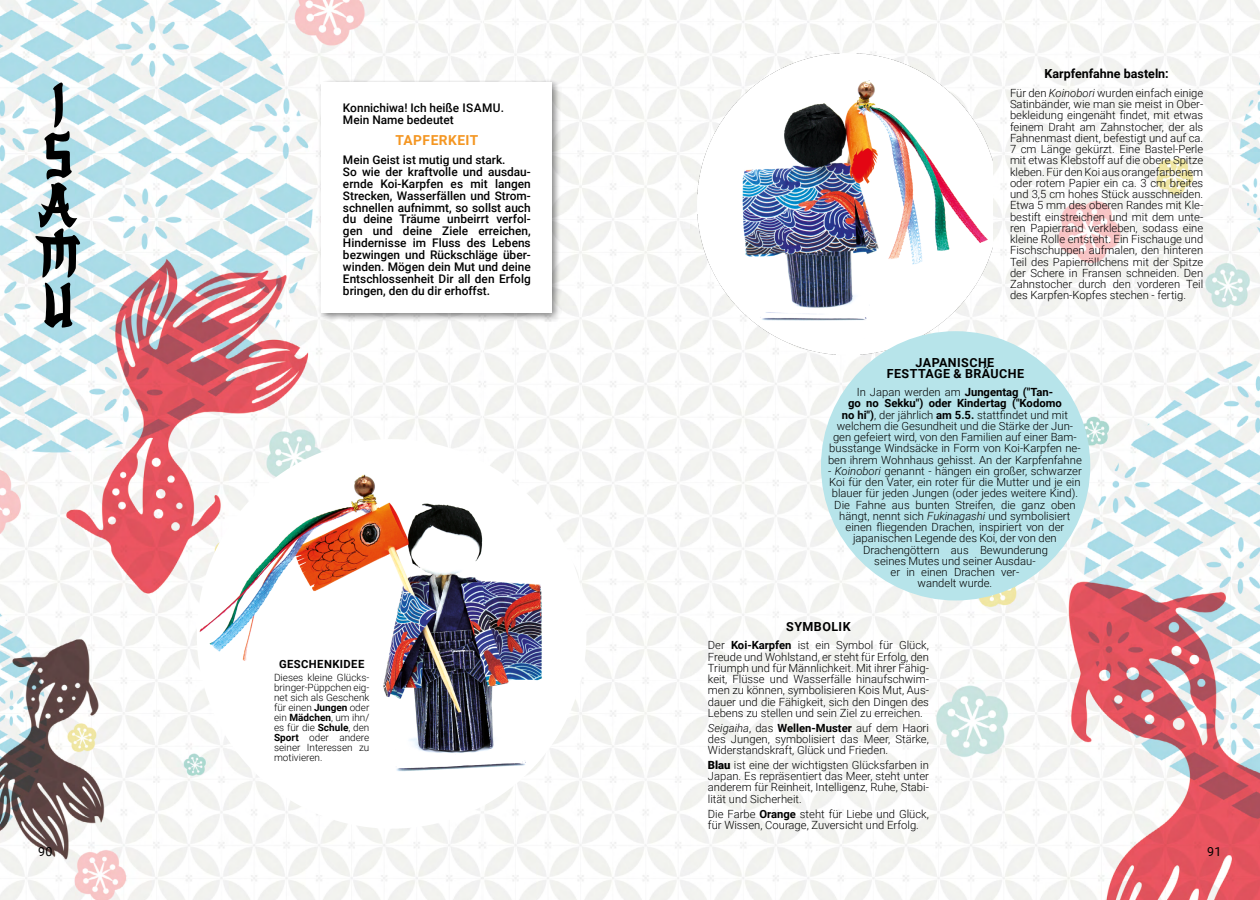
<style>
.page{position:relative;width:1260px;height:900px;background:#fff}
.page>*{position:absolute;margin:0;border:0;box-sizing:border-box;transform-origin:0 0}
.t1{font:700 13.75px "Roboto";letter-spacing:.035em;color:#f49622}
.t2{font:700 12.5px/11.2px "Roboto";letter-spacing:.035em;color:#000;text-align:center}
.t3{font:700 12.5px "Roboto";color:#000}
.t4{font:12.5px "Roboto";color:#000}
.t5{font:500 11.88px/11.9px "Roboto";color:#000}
.t6{font:300 11.25px/11.2px "Roboto";color:#000;text-align:justify}
.t7{font:700 11.25px "Roboto";letter-spacing:.035em;color:#000}
.t8{font:300 10px/10px "Roboto";color:#000;text-align:justify}
.s1{font-weight:700}
.s2{font-style:italic}
.s3{font-weight:900}
</style>
<div class="page">
<img style="left:0;top:0;width:1260px;height:900px">
<div style="left:317px;top:78px;width:245px;height:244px;background:#000;opacity:.5"></div>
<div style="left:322px;top:82px;width:230px;height:231px;background:#fff"></div>
<img style="left:291px;top:439px;width:100px;height:28px">
<img style="left:698px;top:53px;width:294px;height:301px">
<div style="left:821px;top:331px;width:269px;height:269px;background:#b7e4ea;border-radius:50%"></div>
<svg style="left:35px;top:82px;width:45px;height:246px"></svg>
<p class="t5" style="left:343px;top:102px;width:161px">Konnichiwa! Ich heiße ISAMU.<br>Mein Name bedeutet</p>
<p class="t1" style="left:395px;top:131px;width:85px">TAPFERKEIT</p>
<p class="t5" style="left:343px;top:153px;width:162px">Mein Geist ist mutig und stark.</p>
<p class="t5" style="left:343px;top:165px;width:189px;text-align:justify">So wie der kraftvolle und ausdau&shy;ernde Koi-Karpfen es mit langen Strecken, Wasserfällen und Strom&shy;schnellen aufnimmt, so sollst auch du deine Träume unbeirrt verfol&shy;gen und deine Ziele erreichen, Hindernisse im Fluss des Lebens bezwingen und Rückschläge über&shy;winden. Mögen dein Mut und deine Entschlossenheit Dir all den Erfolg bringen, den du dir erhoffst.</p>
<p class="t7" style="left:279px;top:656px;width:87px">GESCHENKIDEE</p>
<p class="t8" style="left:274px;top:672px;width:97px">Dieses kleine Glücks&shy;bringer-Püppchen eig&shy;net sich als Geschenk für einen <span class="s1">Jungen</span> oder ein <span class="s1">Mädchen</span>, um ihn/ es für die <span class="s1">Schule</span>, den <span class="s1">Sport</span> oder andere seiner Interessen zu motivieren.</p>
<p class="t3" style="left:1044px;top:65px;width:126px">Karpfenfahne basteln:</p>
<p class="t6" style="left:1010px;top:87px;width:195px">Für den <span class="s2">Koinobori</span> wurden einfach einige Satinbänder, wie man sie meist in Ober&shy;bekleidung eingenäht findet, mit etwas feinem Draht am Zahnstocher, der als Fahnenmast dient, befestigt und auf ca.<br>7 cm Länge gekürzt. Eine Bastel-Perle mit etwas Klebstoff auf die obere Spitze kleben. Für den Koi aus orangefarbenem oder rotem Papier ein ca. 3 cm breites und 3,5 cm hohes Stück ausschneiden.<br>Etwa 5 mm des oberen Randes mit Kle&shy;bestift einstreichen und mit dem unte&shy;ren Papierrand verkleben, sodass eine kleine Rolle entsteht. Ein Fischauge und Fischschuppen aufmalen, den hinteren Teil des Papierröllchens mit der Spitze der Schere in Fransen schneiden. Den Zahnstocher durch den vorderen Teil des Karpfen-Kopfes stechen - fertig.</p>
<p class="t2" style="left:887px;top:356px;width:139px">JAPANISCHE<br>FESTTAGE &amp; BRÄUCHE</p>
<p class="t6" style="left:828px;top:386px;width:255px;text-align:center">In Japan werden am <span class="s1">Jungentag ("Tan-<br>go no Sekku") oder Kindertag ("Kodomo<br>no hi")</span>, der jährlich <span class="s1">am 5.5.</span> stattfindet und mit welchem die Gesundheit und die Stärke der Jun&shy;gen gefeiert wird, von den Familien auf einer Bam&shy;busstange Windsäcke in Form von Koi-Karpfen ne&shy;ben ihrem Wohnhaus gehisst. An der Karpfenfahne</p>
<p class="t6" style="left:828px;top:465px;width:255px;text-align:center">- <span class="s2">Koinobori</span> genannt - hängen ein großer, schwarzer Koi für den Vater, ein roter für die Mutter und je ein blauer für jeden Jungen (oder jedes weitere Kind).<br>Die Fahne aus bunten Streifen, die ganz oben hängt, nennt sich <span class="s2">Fukinagashi</span> und symbolisiert einen fliegenden Drachen, inspiriert von der japanischen Legende des Koi, der von den Drachengöttern aus Bewunderung<br>seines Mutes und seiner Ausdau-<br>er in einen Drachen ver-<br>wandelt wurde.</p>
<p class="t2" style="left:786px;top:621px;width:66px">SYMBOLIK</p>
<p class="t6" style="left:708px;top:639px;width:222px">Der <span class="s1">Koi-Karpfen</span> ist ein Symbol für Glück, Freude und Wohlstand, er steht für Erfolg, den Triumph und für Männlichkeit. Mit ihrer Fähig&shy;keit, Flüsse und Wasserfälle hinaufschwim&shy;men zu können, symbolisieren Kois Mut, Aus&shy;dauer und die Fähigkeit, sich den Dingen des Lebens zu stellen und sein Ziel zu erreichen.</p>
<p class="t6" style="left:708px;top:722px;width:222px"><span class="s2">Seigaiha</span>, das <span class="s1">Wellen-Muster</span> auf dem Haori des Jungen, symbolisiert das Meer, Stärke, Widerstandskraft, Glück und Frieden.</p>
<p class="t6" style="left:708px;top:759px;width:222px"><span class="s3">Blau</span> ist eine der wichtigsten Glücksfarben in Japan. Es repräsentiert das Meer, steht unter anderem für Reinheit, Intelligenz, Ruhe, Stabi&shy;lität und Sicherheit.</p>
<p class="t6" style="left:708px;top:807px;width:222px">Die Farbe <span class="s1">Orange</span> steht für Liebe und Glück, für Wissen, Courage, Zuversicht und Erfolg.</p>
<p class="t4" style="left:38px;top:843px;width:16px">90</p>
<p class="t4" style="left:1207px;top:843px;width:16px">91</p>
</div>
